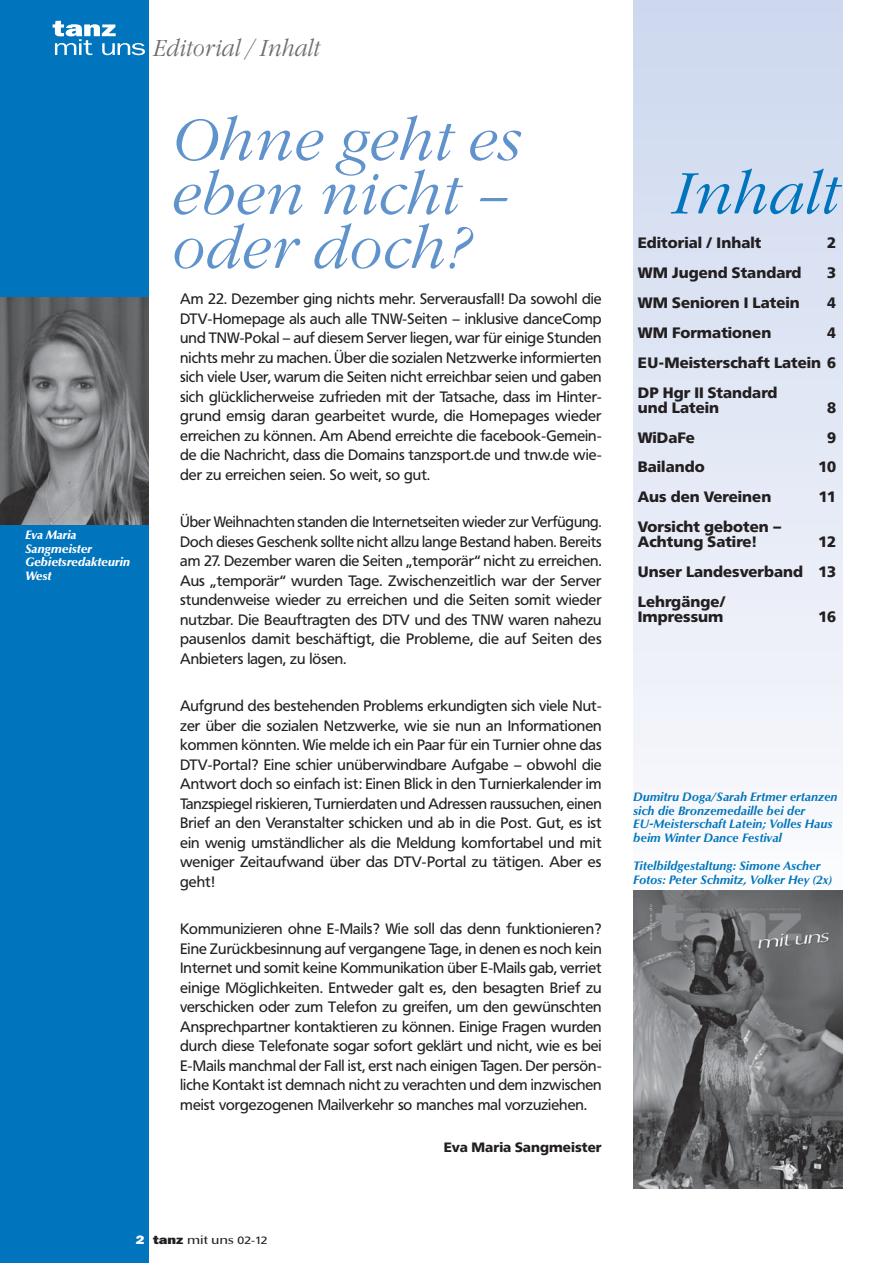
<style>
.page{position:relative;width:893px;height:1263px;background:#fff}
.page>*{position:absolute;margin:0;border:0;box-sizing:border-box;transform-origin:0 0}
.t1{font:italic 300 60px/54px "Garamond Itc T";color:#6092cc}
.t2{font:italic 300 60px "Garamond Itc T";color:#0074bc}
.t3{font:italic 300 24px "Garamond Itc T";color:#6d6e70;scale:.9 1}
.t4{font:15px/19.5px "Frutiger BQ";color:#231f20;text-align:justify}
.t5{font:900 15px/29.8px "Frutiger BQ";color:#231f20;text-align:justify}
.t6{font:900 13.5px "Frutiger BQ";color:#231f20}
.t7{font:italic 700 12px/13.5px "Optima BQ";color:#0074bc}
.t8{font:italic 900 12px/13.5px "Optima BQ";color:#fff}
.t9{font:500 12px "Optima BQ";letter-spacing:-.01em;color:#231f20;scale:1.2 1}
.t10{font:800 12px "Franklin ITCBQ";color:#fff;scale:1.2 1}
.s1{font-family:"Franklin ITCBQ";font-weight:800}
.s2{font-family:"Frutiger BQ";font-weight:400;font-size:10.5px}
</style>
<div class="page">
<div style="left:634px;top:0;width:208px;height:913px;background:linear-gradient(to bottom,#ccd7ee,#fbfbfe)"></div>
<div style="left:0;top:0;width:149px;height:1263px;background:#0074bc"></div>
<svg style="left:53px;top:21px;width:92px;height:34px"></svg>
<img style="left:634px;top:890px;width:208px;height:299px">
<img style="left:0;top:298px;width:149px;height:227px">
<p class="t8" style="left:25px;top:529px;width:107px">Eva Maria<br>Sangmeister<br>Gebietsredakteurin<br>West</p>
<h2 class="t3" style="left:153px;top:38px;width:187px">Editorial / Inhalt</h2>
<h1 class="t1" style="left:172px;top:119px;width:351px">Ohne geht es eben nicht – oder doch?</h1>
<p class="t4" style="left:180px;top:290px;width:423px">Am 22. Dezember ging nichts mehr. Serverausfall! Da sowohl die DTV-Homepage als auch alle TNW-Seiten – inklusive danceComp und TNW-Pokal – auf diesem Server liegen, war für einige Stunden nichts mehr zu machen. Über die sozialen Netzwerke informierten sich viele User, warum die Seiten nicht erreichbar seien und gaben sich glücklicherweise zufrieden mit der Tatsache, dass im Hinter&shy;grund emsig daran gearbeitet wurde, die Homepages wieder erreichen zu können. Am Abend erreichte die facebook-Gemein&shy;de die Nachricht, dass die Domains tanzsport.de und tnw.de wie&shy;der zu erreichen seien. So weit, so gut.</p>
<p class="t4" style="left:180px;top:513px;width:423px">Über Weihnachten standen die Internetseiten wieder zur Verfügung.<br>Doch dieses Geschenk sollte nicht allzu lange Bestand haben. Bereits am 27. Dezember waren die Seiten „temporär“ nicht zu erreichen.<br>Aus „temporär“ wurden Tage. Zwischenzeitlich war der Server stundenweise wieder zu erreichen und die Seiten somit wieder nutzbar. Die Beauftragten des DTV und des TNW waren nahezu pausenlos damit beschäftigt, die Probleme, die auf Seiten des Anbieters lagen, zu lösen.</p>
<p class="t4" style="left:180px;top:697px;width:423px">Aufgrund des bestehenden Problems erkundigten sich viele Nut&shy;zer über die sozialen Netzwerke, wie sie nun an Informationen kommen könnten. Wie melde ich ein Paar für ein Turnier ohne das DTV-Portal? Eine schier unüberwindbare Aufgabe – obwohl die Antwort doch so einfach ist: Einen Blick in den Turnierkalender im Tanzspiegel riskieren, Turnierdaten und Adressen raussuchen, einen Brief an den Veranstalter schicken und ab in die Post. Gut, es ist ein wenig umständlicher als die Meldung komfortabel und mit weniger Zeitaufwand über das DTV-Portal zu tätigen. Aber es geht!</p>
<p class="t4" style="left:180px;top:920px;width:423px">Kommunizieren ohne E-Mails? Wie soll das denn funktionieren?<br>Eine Zurückbesinnung auf vergangene Tage, in denen es noch kein Internet und somit keine Kommunikation über E-Mails gab, verriet einige Möglichkeiten. Entweder galt es, den besagten Brief zu verschicken oder zum Telefon zu greifen, um den gewünschten Ansprechpartner kontaktieren zu können. Einige Fragen wurden durch diese Telefonate sogar sofort geklärt und nicht, wie es bei E-Mails manchmal der Fall ist, erst nach einigen Tagen. Der persön&shy;liche Kontakt ist demnach nicht zu verachten und dem inzwischen meist vorgezogenen Mailverkehr so manches mal vorzuziehen.</p>
<p class="t6" style="left:444px;top:1142px;width:159px">Eva Maria Sangmeister</p>
<h1 class="t2" style="left:672px;top:168px;width:169px">Inhalt</h1>
<p class="t5" style="left:638px;top:230px;width:125px">Editorial / Inhalt</p>
<p class="t5" style="left:827px;top:230px;width:11px">2</p>
<p class="t5" style="left:638px;top:260px;width:165px">WM Jugend Standard</p>
<p class="t5" style="left:827px;top:260px;width:11px">3</p>
<p class="t5" style="left:638px;top:289px;width:163px">WM Senioren I Latein</p>
<p class="t5" style="left:827px;top:289px;width:11px">4</p>
<p class="t5" style="left:638px;top:319px;width:135px">WM Formationen</p>
<p class="t5" style="left:638px;top:319px;width:200px;text-indent:189px">4<br>EU-Meisterschaft Latein 6<br>DP Hgr II Standard</p>
<p class="t5" style="left:638px;top:394px;width:83px">und Latein</p>
<p class="t5" style="left:827px;top:394px;width:11px">8</p>
<p class="t5" style="left:638px;top:424px;width:58px">WiDaFe</p>
<p class="t5" style="left:827px;top:424px;width:11px">9</p>
<p class="t5" style="left:638px;top:454px;width:68px">Bailando</p>
<p class="t5" style="left:818px;top:454px;width:19px">10</p>
<p class="t5" style="left:638px;top:484px;width:135px">Aus den Vereinen</p>
<p class="t5" style="left:819px;top:484px;width:19px">11</p>
<p class="t5" style="left:638px;top:521px;width:146px;line-height:15px">Vorsicht geboten –<br>Achtung Satire!</p>
<p class="t5" style="left:638px;top:529px;width:200px;text-indent:181px">12<br>Unser Landesverband 13<br>Lehrgänge/</p>
<p class="t5" style="left:638px;top:603px;width:87px">Impressum</p>
<p class="t5" style="left:818px;top:603px;width:19px">16</p>
<p class="t7" style="left:634px;top:791px;width:206px">Dumitru Doga/Sarah Ertmer ertanzen sich die Bronzemedaille bei der EU-Meisterschaft Latein; Volles Haus beim Winter Dance Festival</p>
<p class="t7" style="left:634px;top:860px;width:201px">Titelbildgestaltung: Simone Ascher<br>Fotos: Peter Schmitz, Volker Hey (2x)</p>
<p class="t10" style="left:136px;top:1236px;width:9px">2</p>
<p class="t9" style="left:153px;top:1235px;width:97px"><span class="s1">tanz</span> mit uns <span class="s2">02-12</span></p>
</div>
